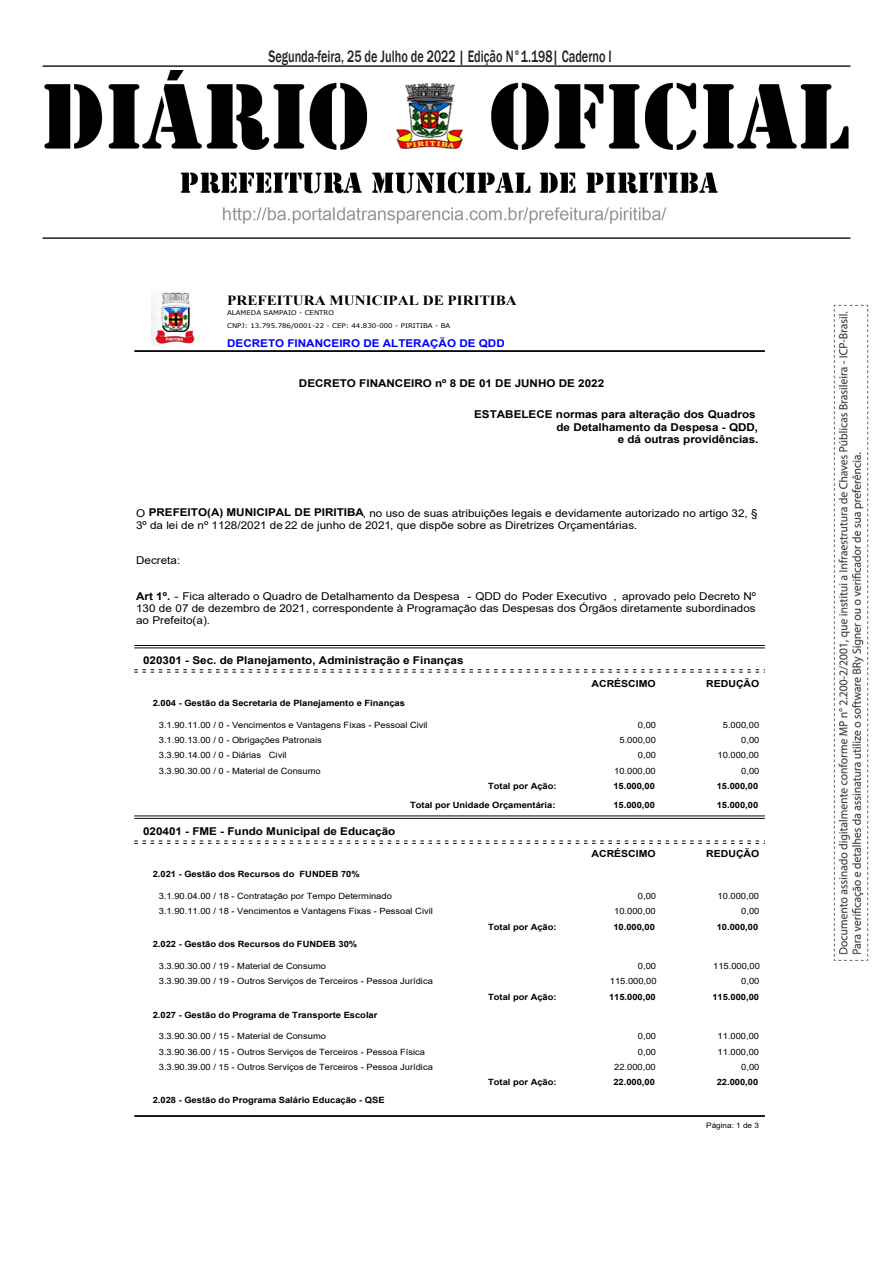
<style>
.page{position:relative;width:893px;height:1263px;background:#fff}
.page>*{position:absolute;margin:0;border:0;box-sizing:border-box;transform-origin:0 0}
.t1{font:500 16.95px "Franklin Gothic";color:#231f20;scale:.72 1}
.t2{font:700 13.95px "Times New Roman";color:#000;scale:1.08 1}
.t3{font:10.8px/11.9px "Arial";color:#000;scale:1.08 1}
.t4{font:700 10.8px/12.5px "Arial";color:#000;text-align:right;scale:1.08 1}
.t5{font:700 10.8px "Arial";color:#00f;scale:1.08 1}
.t6{font:700 9.75px "Arial";color:#000;scale:1.08 1}
.t7{font:8.55px "Arial";color:#000;scale:1.08 1}
.t8{font:700 8.55px "Arial";color:#000;scale:1.08 1}
.t9{font:7.5px "Arial";color:#000;scale:1.08 1}
.t10{font:6.45px/12.9px "Verdana";color:#000;scale:1.08 1}
.s1{font-weight:700}
</style>
<div class="page">
<img style="left:44px;top:70px;width:805px;height:154px">
<hr style="left:43px;top:237px;width:807px;height:2px;background:#231f20">
<hr style="left:43px;top:65px;width:807px;height:2px;background:#231f20">
<img style="left:833px;top:304px;width:36px;height:656px">
<img style="left:152px;top:292px;width:43px;height:54px">
<hr style="left:134px;top:350px;width:631px;height:1px;background:#000">
<hr style="left:134px;top:351px;width:631px;height:1px;background:#000">
<hr style="left:134px;top:645px;width:631px;height:1px;background:#000">
<hr style="left:134px;top:647px;width:631px;height:1px;background:#000">
<svg style="left:134px;top:669px;width:631px;height:4px"></svg>
<hr style="left:134px;top:815px;width:631px;height:1px;background:#000">
<hr style="left:134px;top:818px;width:631px;height:1px;background:#000">
<svg style="left:134px;top:840px;width:631px;height:4px"></svg>
<hr style="left:134px;top:1115px;width:631px;height:1px;background:#000">
<hr style="left:134px;top:1116px;width:631px;height:1px;background:#000">
<h1 class="t1" style="left:268px;top:46px;width:478px">Segunda-feira, 25 de Julho de 2022 | Edição N°1.198| Caderno I</h1>
<p class="t2" style="left:227px;top:290px;width:270px">PREFEITURA MUNICIPAL DE PIRITIBA</p>
<p class="t10" style="left:227px;top:306px;width:208px">ALAMEDA SAMPAIO - CENTRO<br>CNPJ: 13.795.786/0001-22 - CEP: 44.830-000 - PIRITIBA - BA</p>
<p class="t5" style="left:227px;top:335px;width:259px">DECRETO FINANCEIRO DE ALTERAÇÃO DE QDD</p>
<p class="t4" style="left:299px;top:377px;width:284px">DECRETO FINANCEIRO nº 8 DE 01 DE JUNHO DE 2022</p>
<p class="t4" style="left:474px;top:408px;width:265px">ESTABELECE normas para alteração dos Quadros de Detalhamento da Despesa - QDD,<br>e dá outras providências.</p>
<p class="t3" style="left:136px;top:507px;width:577px">O <span class="s1">PREFEITO(A) MUNICIPAL DE PIRITIBA</span>, no uso de suas atribuições legais e devidamente autorizado no artigo 32, §<br>3º da lei de nº 1128/2021 de 22 de junho de 2021, que dispõe sobre as Diretrizes Orçamentárias.</p>
<p class="t3" style="left:136px;top:554px;width:42px">Decreta:</p>
<p class="t3" style="left:136px;top:590px;width:575px;text-align:justify"><span class="s1">Art 1º.</span> - Fica alterado o Quadro de Detalhamento da Despesa - QDD do Poder Executivo , aprovado pelo Decreto Nº 130 de 07 de dezembro de 2021, correspondente à Programação das Despesas dos Órgãos diretamente subordinados ao Prefeito(a).</p>
<p class="t4" style="left:143px;top:654px;width:298px">020301 - Sec. de Planejamento, Administração e Finanças</p>
<p class="t6" style="left:591px;top:676px;width:61px">ACRÉSCIMO</p>
<p class="t6" style="left:706px;top:676px;width:51px">REDUÇÃO</p>
<p class="t8" style="left:153px;top:697px;width:235px">2.004 - Gestão da Secretaria de Planejamento e Finanças</p>
<p class="t7" style="left:159px;top:719px;width:250px">3.1.90.11.00 / 0 - Vencimentos e Vantagens Fixas - Pessoal Civil</p>
<p class="t7" style="left:638px;top:719px;width:18px">0,00</p>
<p class="t7" style="left:723px;top:719px;width:35px">5.000,00</p>
<p class="t7" style="left:159px;top:734px;width:152px">3.1.90.13.00 / 0 - Obrigações Patronais</p>
<p class="t7" style="left:619px;top:734px;width:35px">5.000,00</p>
<p class="t7" style="left:741px;top:734px;width:18px">0,00</p>
<p class="t7" style="left:159px;top:749px;width:120px">3.3.90.14.00 / 0 - Diárias Civil</p>
<p class="t7" style="left:638px;top:749px;width:18px">0,00</p>
<p class="t7" style="left:718px;top:749px;width:40px">10.000,00</p>
<p class="t7" style="left:159px;top:765px;width:151px">3.3.90.30.00 / 0 - Material de Consumo</p>
<p class="t7" style="left:614px;top:765px;width:40px">10.000,00</p>
<p class="t7" style="left:741px;top:765px;width:18px">0,00</p>
<p class="t8" style="left:488px;top:780px;width:65px">Total por Ação:</p>
<p class="t8" style="left:613px;top:780px;width:40px">15.000,00</p>
<p class="t8" style="left:717px;top:780px;width:40px">15.000,00</p>
<p class="t8" style="left:410px;top:798px;width:136px">Total por Unidade Orçamentária:</p>
<p class="t8" style="left:613px;top:798px;width:40px">15.000,00</p>
<p class="t8" style="left:717px;top:798px;width:40px">15.000,00</p>
<p class="t4" style="left:143px;top:825px;width:235px">020401 - FME - Fundo Municipal de Educação</p>
<p class="t6" style="left:591px;top:847px;width:61px">ACRÉSCIMO</p>
<p class="t6" style="left:706px;top:847px;width:51px">REDUÇÃO</p>
<p class="t8" style="left:153px;top:868px;width:193px">2.021 - Gestão dos Recursos do FUNDEB 70%</p>
<p class="t7" style="left:159px;top:890px;width:217px">3.1.90.04.00 / 18 - Contratação por Tempo Determinado</p>
<p class="t7" style="left:638px;top:890px;width:18px">0,00</p>
<p class="t7" style="left:718px;top:890px;width:40px">10.000,00</p>
<p class="t7" style="left:159px;top:905px;width:255px">3.1.90.11.00 / 18 - Vencimentos e Vantagens Fixas - Pessoal Civil</p>
<p class="t7" style="left:614px;top:905px;width:40px">10.000,00</p>
<p class="t7" style="left:741px;top:905px;width:18px">0,00</p>
<p class="t8" style="left:488px;top:920px;width:65px">Total por Ação:</p>
<p class="t8" style="left:613px;top:920px;width:40px">10.000,00</p>
<p class="t8" style="left:717px;top:920px;width:40px">10.000,00</p>
<p class="t8" style="left:153px;top:938px;width:191px">2.022 - Gestão dos Recursos do FUNDEB 30%</p>
<p class="t7" style="left:159px;top:960px;width:156px">3.3.90.30.00 / 19 - Material de Consumo</p>
<p class="t7" style="left:638px;top:960px;width:18px">0,00</p>
<p class="t7" style="left:713px;top:960px;width:45px">115.000,00</p>
<p class="t7" style="left:159px;top:975px;width:255px">3.3.90.39.00 / 19 - Outros Serviços de Terceiros - Pessoa Jurídica</p>
<p class="t7" style="left:610px;top:975px;width:45px">115.000,00</p>
<p class="t7" style="left:741px;top:975px;width:18px">0,00</p>
<p class="t8" style="left:488px;top:991px;width:65px">Total por Ação:</p>
<p class="t8" style="left:609px;top:991px;width:45px">115.000,00</p>
<p class="t8" style="left:712px;top:991px;width:45px">115.000,00</p>
<p class="t8" style="left:153px;top:1008px;width:210px">2.027 - Gestão do Programa de Transporte Escolar</p>
<p class="t7" style="left:159px;top:1030px;width:156px">3.3.90.30.00 / 15 - Material de Consumo</p>
<p class="t7" style="left:638px;top:1030px;width:18px">0,00</p>
<p class="t7" style="left:718px;top:1030px;width:40px">11.000,00</p>
<p class="t7" style="left:159px;top:1046px;width:248px">3.3.90.36.00 / 15 - Outros Serviços de Terceiros - Pessoa Física</p>
<p class="t7" style="left:638px;top:1046px;width:18px">0,00</p>
<p class="t7" style="left:718px;top:1046px;width:40px">11.000,00</p>
<p class="t7" style="left:159px;top:1061px;width:255px">3.3.90.39.00 / 15 - Outros Serviços de Terceiros - Pessoa Jurídica</p>
<p class="t7" style="left:614px;top:1061px;width:40px">22.000,00</p>
<p class="t7" style="left:741px;top:1061px;width:18px">0,00</p>
<p class="t8" style="left:488px;top:1076px;width:65px">Total por Ação:</p>
<p class="t8" style="left:613px;top:1076px;width:40px">22.000,00</p>
<p class="t8" style="left:717px;top:1076px;width:40px">22.000,00</p>
<p class="t8" style="left:153px;top:1094px;width:216px">2.028 - Gestão do Programa Salário Educação - QSE</p>
<p class="t9" style="left:706px;top:1120px;width:50px">Página: 1 de 3</p>
</div>
